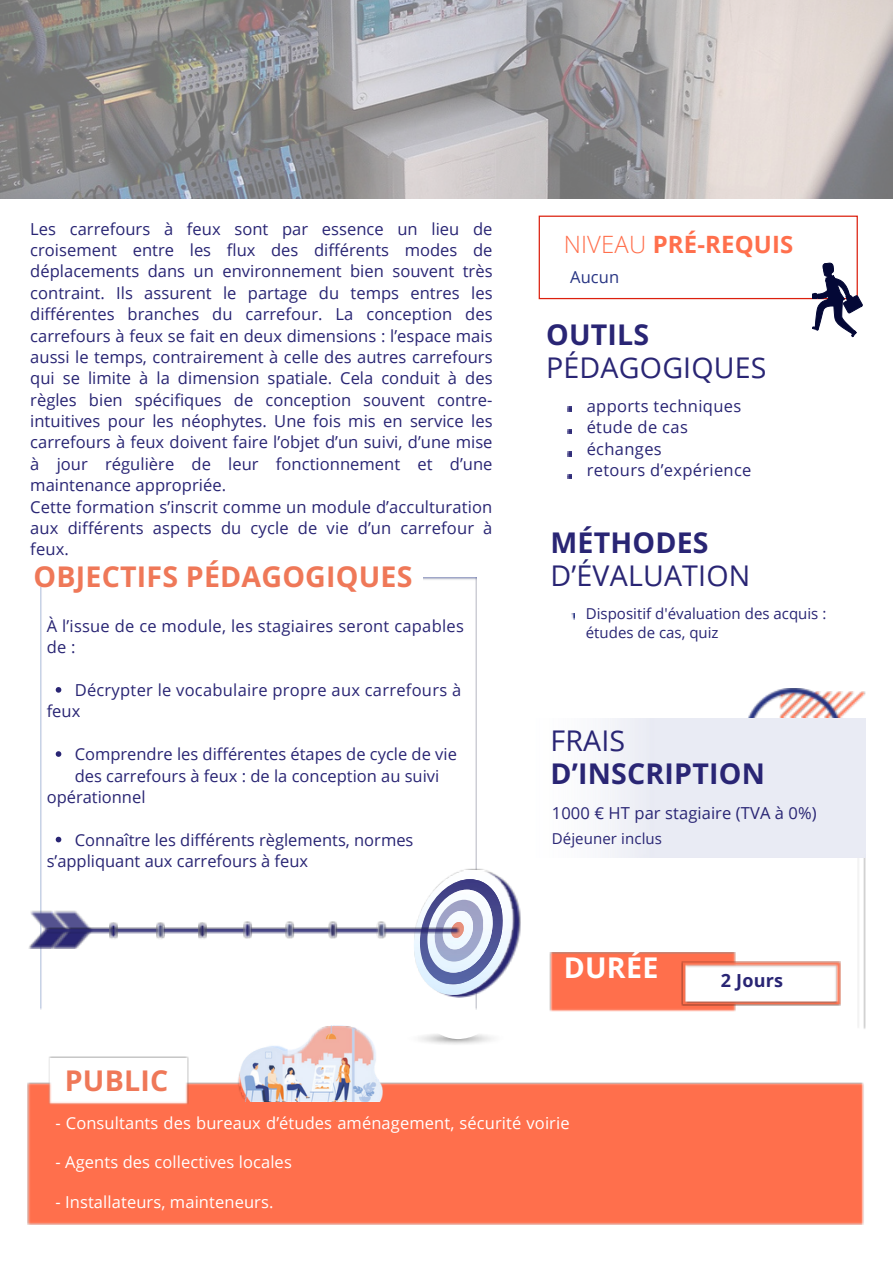
<style>
.page{position:relative;width:894px;height:1264px;background:#fff}
.page>*{position:absolute;margin:0;border:0;box-sizing:border-box;transform-origin:0 0}
.t1{font:28.5px "Open Sans";letter-spacing:.005em;color:#292574}
.t2{font:700 28.5px "Open Sans";letter-spacing:.01em;color:#ef7858}
.t3{font:700 28.5px "Open Sans";letter-spacing:.005em;color:#292574}
.t4{font:700 28.5px "Open Sans";letter-spacing:.01em;color:#fff}
.t5{font:700 23.85px "Open Sans";letter-spacing:.005em;color:#ff6f4c}
.t6{font:700 18px "Open Sans";letter-spacing:.01em;color:#292574}
.t7{font:16.5px/21.3px "Open Sans";letter-spacing:.005em;color:#292574}
.t8{font:16.5px "Open Sans";letter-spacing:.005em;color:#fff}
.t9{font:16.5px "Open Sans";letter-spacing:.005em;color:#283583}
.t10{font:15px/19.2px "Open Sans";color:#292574}
.s1{font-weight:300}
</style>
<div class="page">
<img style="left:855px;top:692px;width:9px;height:27px">
<img style="left:843px;top:692px;width:12px;height:27px">
<img style="left:744px;top:688px;width:99px;height:31px">
<img style="left:856px;top:857px;width:8px;height:171px">
<img style="left:40px;top:577px;width:436px;height:432px">
<img style="left:419px;top:1034px;width:73px;height:11px">
<img style="left:418px;top:892px;width:103px;height:105px">
<img style="left:414px;top:868px;width:100px;height:126px">
<img style="left:413px;top:870px;width:98px;height:124px">
<img style="left:420px;top:879px;width:82px;height:104px">
<img style="left:427px;top:889px;width:65px;height:83px">
<img style="left:434px;top:899px;width:49px;height:62px">
<img style="left:442px;top:910px;width:31px;height:39px">
<img style="left:451px;top:922px;width:12px;height:15px">
<img style="left:40px;top:577px;width:383px;height:9px">
<div style="left:27px;top:1082px;width:837px;height:142px;background:#ff6f4c"></div>
<img style="left:48px;top:1056px;width:141px;height:48px">
<img style="left:67px;top:910px;width:24px;height:17px">
<img style="left:30px;top:910px;width:37px;height:17px">
<img style="left:29px;top:927px;width:24px;height:21px">
<img style="left:53px;top:933px;width:40px;height:15px">
<img style="left:46px;top:927px;width:413px;height:6px">
<img style="left:109px;top:921px;width:8px;height:18px">
<img style="left:243px;top:921px;width:9px;height:17px">
<img style="left:377px;top:921px;width:9px;height:17px">
<img style="left:328px;top:921px;width:10px;height:17px">
<img style="left:285px;top:921px;width:9px;height:17px">
<img style="left:156px;top:921px;width:9px;height:18px">
<img style="left:198px;top:921px;width:8px;height:18px">
<img style="left:237px;top:1068px;width:4px;height:31px">
<img style="left:549px;top:953px;width:186px;height:58px">
<img style="left:681px;top:962px;width:159px;height:43px">
<img style="left:241px;top:1025px;width:142px;height:76px">
<svg style="left:571px;top:613px;width:4px;height:6px"></svg>
<img style="left:0;top:0;width:892px;height:199px">
<svg style="left:567px;top:406px;width:5px;height:5px"></svg>
<svg style="left:567px;top:429px;width:5px;height:4px"></svg>
<svg style="left:567px;top:451px;width:5px;height:5px"></svg>
<svg style="left:567px;top:474px;width:5px;height:4px"></svg>
<svg style="left:56px;top:687px;width:5px;height:5px"></svg>
<svg style="left:56px;top:751px;width:5px;height:5px"></svg>
<svg style="left:56px;top:836px;width:5px;height:6px"></svg>
<div style="left:538px;top:215px;width:319px;height:84px;border:1px solid #dc200e"></div>
<svg style="left:811px;top:262px;width:51px;height:75px"></svg>
<p class="t7" style="left:30px;top:217px;width:463px;text-align:justify">Les carrefours à feux sont par essence un lieu de croisement entre les flux des différents modes de déplacements dans un environnement bien souvent très contraint. Ils assurent le partage du temps entres les différentes branches du carrefour. La conception des carrefours à feux se fait en deux dimensions : l’espace mais aussi le temps, contrairement à celle des autres carrefours qui se limite à la dimension spatiale. Cela conduit à des règles bien spécifiques de conception souvent contre&shy;intuitives pour les néophytes. Une fois mis en service les carrefours à feux doivent faire l’objet d’un suivi, d’une mise à jour régulière de leur fonctionnement et d’une maintenance appropriée.</p>
<p class="t7" style="left:30px;top:495px;width:463px;text-align:justify">Cette formation s’inscrit comme un module d’acculturation aux différents aspects du cycle de vie d’un carrefour à feux.</p>
<p class="t2" style="left:34px;top:556px;width:380px">OBJECTIFS PÉDAGOGIQUES</p>
<p class="t7" style="left:47px;top:615px;width:418px">À l’issue de ce module, les stagiaires seront capables de :</p>
<p class="t7" style="left:75px;top:679px;width:388px">Décrypter le vocabulaire propre aux carrefours à</p>
<p class="t7" style="left:47px;top:700px;width:35px">feux</p>
<p class="t7" style="left:75px;top:743px;width:383px">Comprendre les différentes étapes de cycle de vie des carrefours à feux : de la conception au suivi</p>
<p class="t7" style="left:47px;top:786px;width:100px">opérationnel</p>
<p class="t7" style="left:75px;top:828px;width:340px">Connaître les différents règlements, normes</p>
<p class="t7" style="left:47px;top:850px;width:263px">s’appliquant aux carrefours à feux</p>
<p class="t2" style="left:65px;top:1060px;width:105px">PUBLIC</p>
<p class="t5" style="left:563px;top:227px;width:231px"><span class="s1">NIVEAU</span> PRÉ-REQUIS</p>
<p class="t9" style="left:570px;top:266px;width:51px">Aucun</p>
<p class="t3" style="left:546px;top:315px;width:105px">OUTILS</p>
<p class="t1" style="left:546px;top:347px;width:222px">PÉDAGOGIQUES</p>
<p class="t7" style="left:586px;top:395px;width:156px">apports techniques étude de cas échanges</p>
<p class="t7" style="left:586px;top:459px;width:166px">retours d’expérience</p>
<p class="t3" style="left:550px;top:522px;width:160px">MÉTHODES</p>
<p class="t1" style="left:550px;top:555px;width:201px">D’ÉVALUATION</p>
<p class="t10" style="left:585px;top:603px;width:242px">Dispositif d'évaluation des acquis : études de cas, quiz</p>
<p class="t1" style="left:550px;top:721px;width:76px">FRAIS</p>
<p class="t3" style="left:550px;top:753px;width:216px">D’INSCRIPTION</p>
<p class="t7" style="left:551px;top:801px;width:266px">1000 € HT par stagiaire (TVA à 0%)</p>
<p class="t10" style="left:551px;top:828px;width:112px">Déjeuner inclus</p>
<p class="t4" style="left:563px;top:947px;width:96px">DURÉE</p>
<p class="t6" style="left:720px;top:967px;width:63px">2 Jours</p>
<p class="t8" style="left:55px;top:1111px;width:515px">- Consultants des bureaux d’études aménagement, sécurité voirie</p>
<p class="t8" style="left:55px;top:1150px;width:238px">- Agents des collectives locales</p>
<p class="t8" style="left:55px;top:1190px;width:219px">- Installateurs, mainteneurs.</p>
</div>
